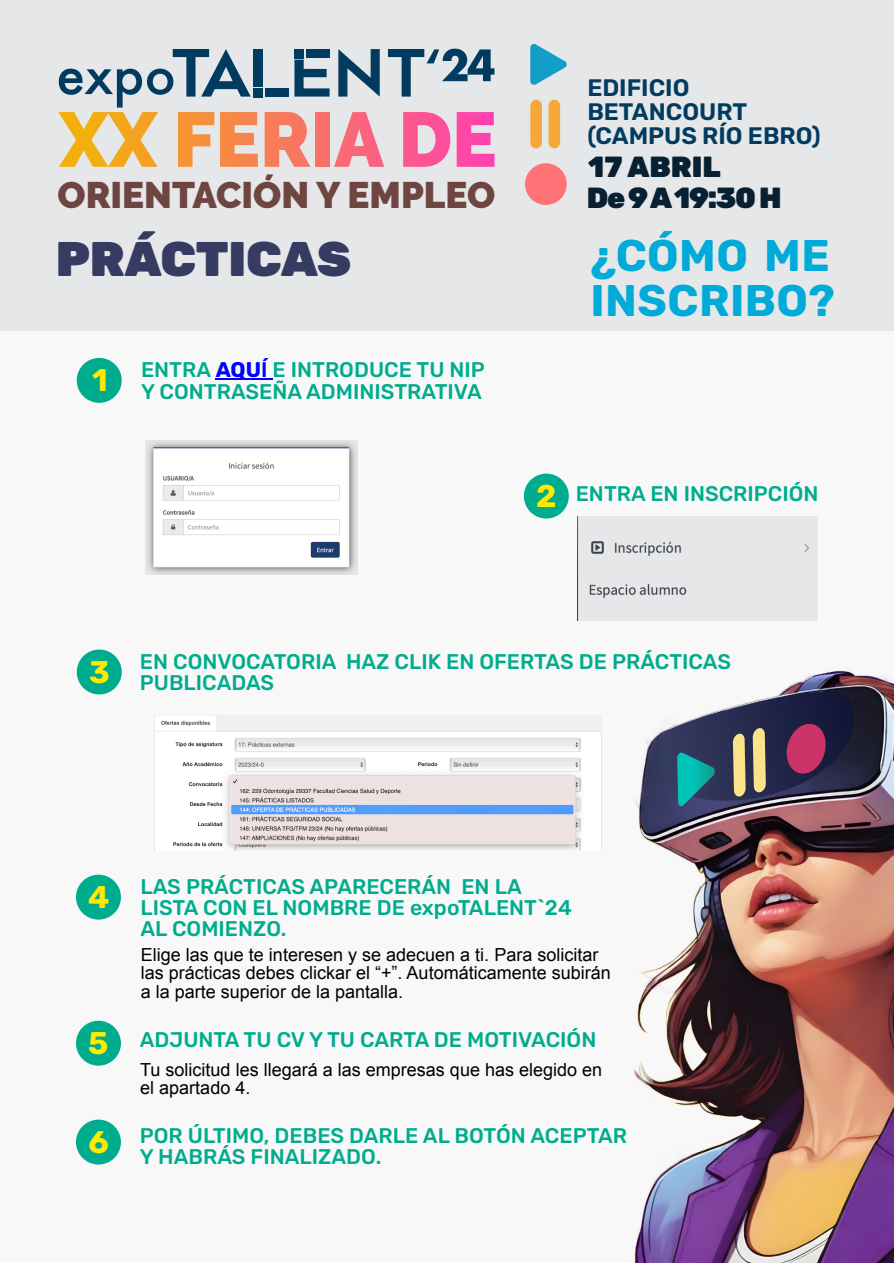
<style>
.page{position:relative;width:894px;height:1263px;background:#fff}
.page>*{position:absolute;margin:0;border:0;box-sizing:border-box;transform-origin:0 0}
.t1{font:900 48.6px "Rubik";letter-spacing:-.005em;color:#363b61}
.t2{font:700 44.25px/44.2px "Rubik";letter-spacing:.01em;color:#00abda}
.t3{font:900 36.75px "Raleway";color:#6f4541}
.t4{font:700 31.35px "Rubik";color:#ffe900}
.t5{font:900 29.1px "Rubik";color:#082132}
.t6{font:600 23.85px/23.9px "Rubik";color:#023b60}
.t7{font:500 21.15px/21.1px "Rubik";color:#00ac8e}
.t8{font:18px/18.6px "Arial";color:#000}
.s1{font-weight:700;color:#00f}
.s2{color:#00f}
.s3{font-weight:700;font-size:31.35px;color:#ffe900}
</style>
<div class="page">
<div style="left:0;top:331px;width:893px;height:932px;background:#f8f8f8"></div>
<img style="left:146px;top:440px;width:211px;height:134px">
<div style="left:0;top:0;width:893px;height:331px;background:#e6e7e8"></div>
<svg style="left:264px;top:112px;width:46px;height:55px"></svg>
<div style="left:315px;top:112px;width:14px;height:55px;background:#f96f6b"></div>
<svg style="left:334px;top:112px;width:50px;height:55px"></svg>
<svg style="left:403px;top:112px;width:47px;height:55px"></svg>
<svg style="left:456px;top:112px;width:38px;height:55px"></svg>
<svg style="left:338px;top:49px;width:41px;height:48px"></svg>
<svg style="left:58px;top:49px;width:200px;height:118px"></svg>
<svg style="left:294px;top:60px;width:35px;height:37px"></svg>
<div style="left:306px;top:49px;width:23px;height:8px;background:#023b60"></div>
<div style="left:254px;top:49px;width:9px;height:37px;background:#023b60"></div>
<div style="left:265px;top:89px;width:23px;height:8px;background:#023b60"></div>
<svg style="left:388px;top:49px;width:106px;height:48px"></svg>
<div style="left:254px;top:88px;width:9px;height:9px;background:#023b60"></div>
<div style="left:294px;top:49px;width:9px;height:9px;background:#023b60"></div>
<svg style="left:530px;top:44px;width:37px;height:41px"></svg>
<div style="left:530px;top:100px;width:11px;height:48px;background:#f6a739;border-radius:6px"></div>
<div style="left:548px;top:100px;width:12px;height:48px;background:#f6a739;border-radius:6px"></div>
<div style="left:525px;top:163px;width:41px;height:42px;background:#ff7276;border-radius:50%"></div>
<img style="left:633px;top:677px;width:260px;height:586px">
<svg style="left:659px;top:670px;width:221px;height:164px"></svg>
<hr style="left:215px;top:379px;width:46px;height:1px;background:#00f">
<div style="left:77px;top:358px;width:45px;height:45px;background:#00ac8e;border-radius:50%"></div>
<div style="left:577px;top:516px;width:239px;height:105px;background:#e6e7e8"></div>
<div style="left:523px;top:474px;width:45px;height:45px;background:#00ac8e;border-radius:50%"></div>
<div style="left:77px;top:649px;width:45px;height:45px;background:#00ac8e;border-radius:50%"></div>
<div style="left:76px;top:875px;width:45px;height:45px;background:#00ac8e;border-radius:50%"></div>
<div style="left:76px;top:1021px;width:45px;height:45px;background:#00ac8e;border-radius:50%"></div>
<div style="left:76px;top:1120px;width:45px;height:44px;background:#00ac8e;border-radius:50%"></div>
<img style="left:161px;top:720px;width:440px;height:131px">
<h3 class="t3" style="left:57px;top:174px;width:439px">ORIENTACIÓN Y EMPLEO</h3>
<h1 class="t1" style="left:56px;top:230px;width:297px">PRÁCTICAS</h1>
<p class="t7" style="left:92px;top:360px;width:394px;text-align:right">ENTRA <span class="s1">AQU</span><span class="s2">Í</span> E INTRODUCE TU NIP<br><sup>1</sup> Y CONTRASEÑA ADMINISTRATIVA</p>
<p class="t6" style="left:587px;top:76px;width:235px">EDIFICIO<br>BETANCOURT (CAMPUS RÍO EBRO)</p>
<h3 class="t5" style="left:588px;top:150px;width:134px">17 ABRIL</h3>
<h3 class="t5" style="left:586px;top:180px;width:196px">De 9 A 19:30 H</h3>
<h2 class="t2" style="left:590px;top:234px;width:246px">¿CÓMO ME<br>INSCRIBO?</h2>
<p class="t7" style="left:536px;top:483px;width:284px"><span class="s3">2</span> ENTRA EN INSCRIPCIÓN</p>
<p class="t7" style="left:89px;top:651px;width:643px;text-indent:51px">EN CONVOCATORIA HAZ CLIK EN OFERTAS DE PRÁCTICAS<br><sup>3</sup> PUBLICADAS</p>
<h3 class="t4" style="left:88px;top:879px;width:23px">4</h3>
<p class="t7" style="left:140px;top:876px;width:432px">LAS PRÁCTICAS APARECERÁN EN LA<br>LISTA CON EL NOMBRE DE expoTALENT`24<br>AL COMIENZO.</p>
<p class="t8" style="left:141px;top:947px;width:471px">Elige las que te interesen y se adecuen a ti. Para solicitar las prácticas debes clickar el “+”. Automáticamente subirán a la parte superior de la pantalla.</p>
<p class="t7" style="left:88px;top:1029px;width:509px"><span class="s3">5</span> ADJUNTA TU CV Y TU CARTA DE MOTIVACIÓN</p>
<h3 class="t4" style="left:89px;top:1123px;width:22px">6</h3>
<p class="t8" style="left:140px;top:1062px;width:463px">Tu solicitud les llegará a las empresas que has elegido en el apartado 4.</p>
<p class="t7" style="left:140px;top:1125px;width:488px">POR ÚLTIMO, DEBES DARLE AL BOTÓN ACEPTAR<br>Y HABRÁS FINALIZADO.</p>
</div>
